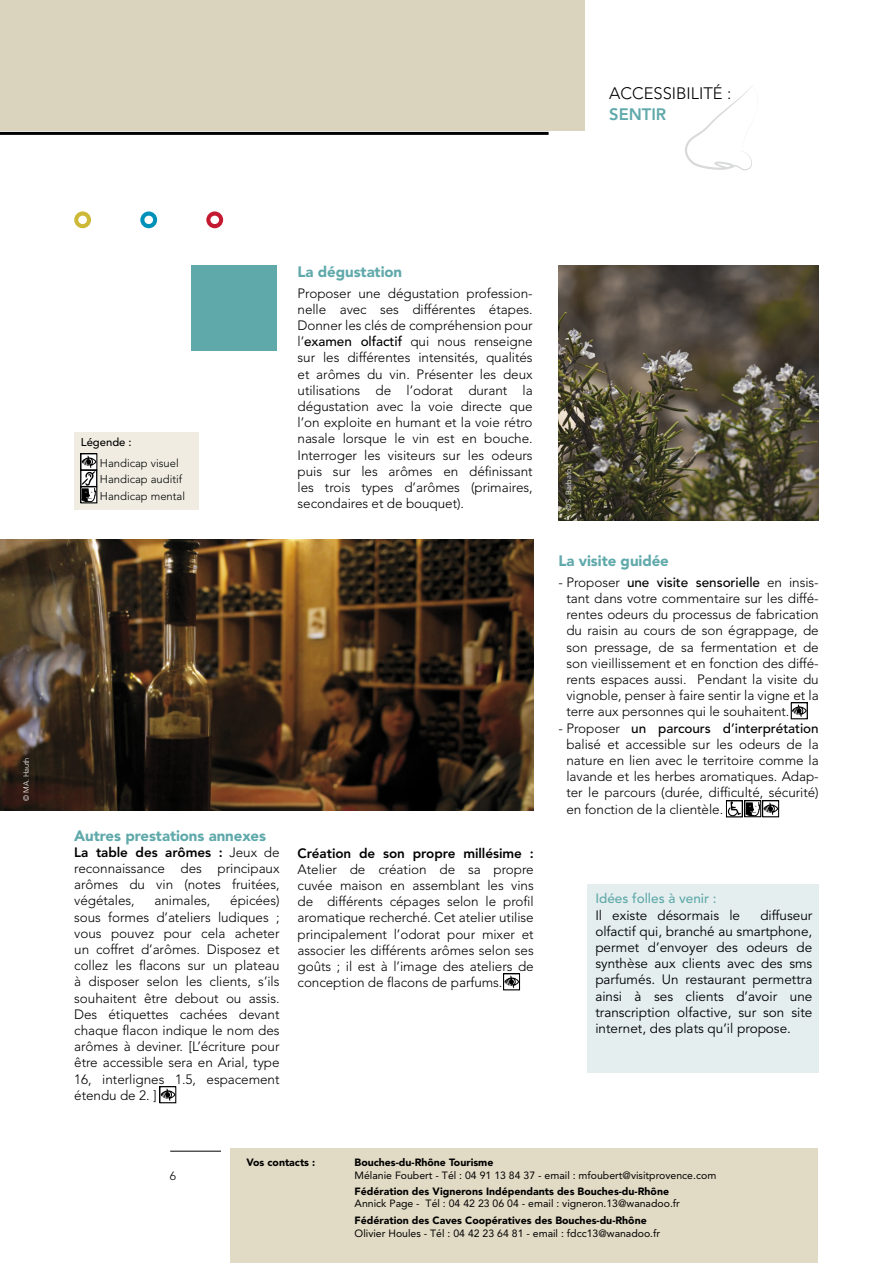
<style>
.page{position:relative;width:893px;height:1263px;background:#fff}
.page>*{position:absolute;margin:0;border:0;box-sizing:border-box;transform-origin:0 0}
.t1{font:300 16.5px "Avenir";color:#000}
.t2{font:800 16.5px "Avenir";color:#60a9ab}
.t3{font:900 15px "Avenir";letter-spacing:-.005em;color:#60a9ab}
.t4{font:300 13.5px/16.2px "Avenir";letter-spacing:-.005em;color:#000;text-align:justify}
.t5{font:13.5px/16.2px "Avenir";color:#000;text-align:justify}
.t6{font:800 13.5px "Avenir";letter-spacing:-.005em;color:#000}
.t7{font:500 13.5px "Avenir";color:#60a9ab}
.t8{font:300 12px "Avenir";color:#000}
.t9{font:300 11.25px/16.5px "Avenir";color:#000}
.t10{font:500 11.25px "Avenir";color:#000}
.t11{font:10.5px "Avenir";color:#000}
.t12{font:900 10.5px "Avenir";color:#000}
.t13{font:300 7.5px "Avenir";letter-spacing:-.01em;color:#fff}
.s1{font-weight:500}
.s2{font-weight:800}
</style>
<div class="page">
<div style="left:191px;top:266px;width:85px;height:85px;background:#60a9ab"></div>
<img style="left:0;top:539px;width:533px;height:271px">
<img style="left:558px;top:266px;width:260px;height:255px">
<div style="left:0;top:0;width:584px;height:131px;background:#dad4be"></div>
<hr style="left:0;top:132px;width:548px;height:3px;background:#000">
<div style="left:230px;top:1148px;width:588px;height:115px;background:#e1dac4"></div>
<svg style="left:685px;top:85px;width:68px;height:85px"></svg>
<hr style="left:170px;top:1151px;width:51px;height:1px;background:#000">
<svg style="left:74px;top:211px;width:17px;height:17px"></svg>
<svg style="left:140px;top:211px;width:17px;height:17px"></svg>
<svg style="left:206px;top:211px;width:17px;height:17px"></svg>
<div style="left:587px;top:884px;width:231px;height:189px;background:#e4eeee"></div>
<svg style="left:793px;top:705px;width:12px;height:12px"></svg>
<div style="left:791px;top:703px;width:16px;height:16px;border:1px solid #000"></div>
<svg style="left:162px;top:1089px;width:12px;height:12px"></svg>
<div style="left:160px;top:1087px;width:16px;height:16px;border:1px solid #000"></div>
<svg style="left:505px;top:976px;width:12px;height:12px"></svg>
<div style="left:503px;top:974px;width:16px;height:16px;border:1px solid #000"></div>
<svg style="left:726px;top:801px;width:52px;height:17px"></svg>
<div style="left:762px;top:801px;width:16px;height:16px;border:1px solid #000"></div>
<div style="left:74px;top:433px;width:125px;height:77px;background:#f0ece1"></div>
<svg style="left:81px;top:454px;width:17px;height:49px"></svg>
<div style="left:81px;top:487px;width:16px;height:16px;border:1px solid #000"></div>
<p class="t1" style="left:609px;top:86px;width:124px">ACCESSIBILITÉ :</p>
<p class="t2" style="left:609px;top:107px;width:59px">SENTIR</p>
<p class="t13" style="left:23px;top:801px;width:45px;rotate:-90deg">© MA. Hauth</p>
<p class="t10" style="left:81px;top:438px;width:52px">Légende :</p>
<p class="t9" style="left:100px;top:456px;width:87px">Handicap visuel<br>Handicap auditif<br>Handicap mental</p>
<p class="t3" style="left:297px;top:266px;width:106px">La dégustation</p>
<p class="t4" style="left:297px;top:286px;width:236px">Proposer une dégustation profession&shy;nelle avec ses différentes étapes.<br>Donner les clés de compréhension pour l’<span class="s1">examen olfactif</span> qui nous renseigne sur les différentes intensités, qualités et arômes du vin. Présenter les deux utilisations de l’odorat durant la dégustation avec la voie directe que l’on exploite en humant et la voie rétro nasale lorsque le vin est en bouche.<br>Interroger les visiteurs sur les odeurs puis sur les arômes en définissant les trois types d’arômes (primaires, secondaires et de bouquet).</p>
<p class="t3" style="left:74px;top:829px;width:193px">Autres prestations annexes</p>
<p class="t4" style="left:74px;top:845px;width:207px"><span class="s2">La table des arômes :</span> Jeux de reconnaissance des principaux arômes du vin (notes fruitées, végétales,</p>
<p class="t4" style="left:155px;top:894px;width:57px">animales,</p>
<p class="t4" style="left:74px;top:894px;width:207px;text-indent:156px">épicées) sous formes d’ateliers ludiques ; vous pouvez pour cela acheter un coffret d’arômes. Disposez et collez les flacons sur un plateau à disposer selon les clients, s’ils souhaitent être debout ou assis.<br>Des étiquettes cachées devant chaque flacon indique le nom des arômes à deviner. [L’écriture pour être accessible sera en Arial, type 16, interlignes 1.5, espacement étendu de 2. ]</p>
<p class="t6" style="left:297px;top:847px;width:237px">Création de son propre millésime :</p>
<p class="t4" style="left:297px;top:862px;width:238px">Atelier de création de sa propre cuvée maison en assemblant les vins de différents cépages selon le profil aromatique recherché. Cet atelier utilise principalement l’odorat pour mixer et associer les différents arômes selon ses goûts ; il est à l’image des ateliers de conception de flacons de parfums.</p>
<p class="t13" style="left:565px;top:510px;width:43px;rotate:-90deg">© S. Barbato</p>
<p class="t3" style="left:558px;top:555px;width:112px">La visite guidée</p>
<p class="t4" style="left:566px;top:575px;width:254px;text-indent:-8px">- Proposer <span class="s1">une visite sensorielle</span> en insis&shy;tant dans votre commentaire sur les diffé&shy;rentes odeurs du processus de fabrication du raisin au cours de son égrappage, de son pressage, de sa fermentation et de son vieillissement et en fonction des diffé&shy;rents espaces aussi. Pendant la visite du vignoble, penser à faire sentir la vigne et la terre aux personnes qui le souhaitent.</p>
<p class="t4" style="left:566px;top:721px;width:254px;text-indent:-8px">- Proposer <span class="s1">un parcours d’interprétation </span>balisé et accessible sur les odeurs de la nature en lien avec le territoire comme la lavande et les herbes aromatiques. Adap&shy;ter le parcours (durée, difficulté, sécurité) en fonction de la clientèle.</p>
<p class="t7" style="left:595px;top:893px;width:123px">Idées folles à venir :</p>
<p class="t5" style="left:595px;top:908px;width:146px">Il existe désormais le</p>
<p class="t5" style="left:595px;top:908px;width:218px;text-indent:165px">diffuseur olfactif qui, branché au smartphone, permet d’envoyer des odeurs de synthèse aux clients avec des sms parfumés. Un restaurant permettra ainsi à ses clients d’avoir une transcription olfactive, sur son site internet, des plats qu’il propose.</p>
<p class="t8" style="left:170px;top:1171px;width:8px">6</p>
<p class="t12" style="left:246px;top:1158px;width:70px">Vos contacts :</p>
<p class="t12" style="left:354px;top:1158px;width:140px">Bouches-du-Rhône Tourisme</p>
<p class="t11" style="left:354px;top:1171px;width:363px">Mélanie Foubert - Tél : 04 91 13 84 37 - email : mfoubert@visitprovence.com</p>
<p class="t12" style="left:354px;top:1187px;width:316px">Fédération des Vignerons Indépendants des Bouches-du-Rhône</p>
<p class="t11" style="left:354px;top:1199px;width:327px">Annick Page - Tél : 04 42 23 06 04 - email : vigneron.13@wanadoo.fr</p>
<p class="t12" style="left:354px;top:1216px;width:293px">Fédération des Caves Coopératives des Bouches-du-Rhône</p>
<p class="t11" style="left:354px;top:1229px;width:307px">Olivier Houles - Tél : 04 42 23 64 81 - email : fdcc13@wanadoo.fr</p>
</div>
